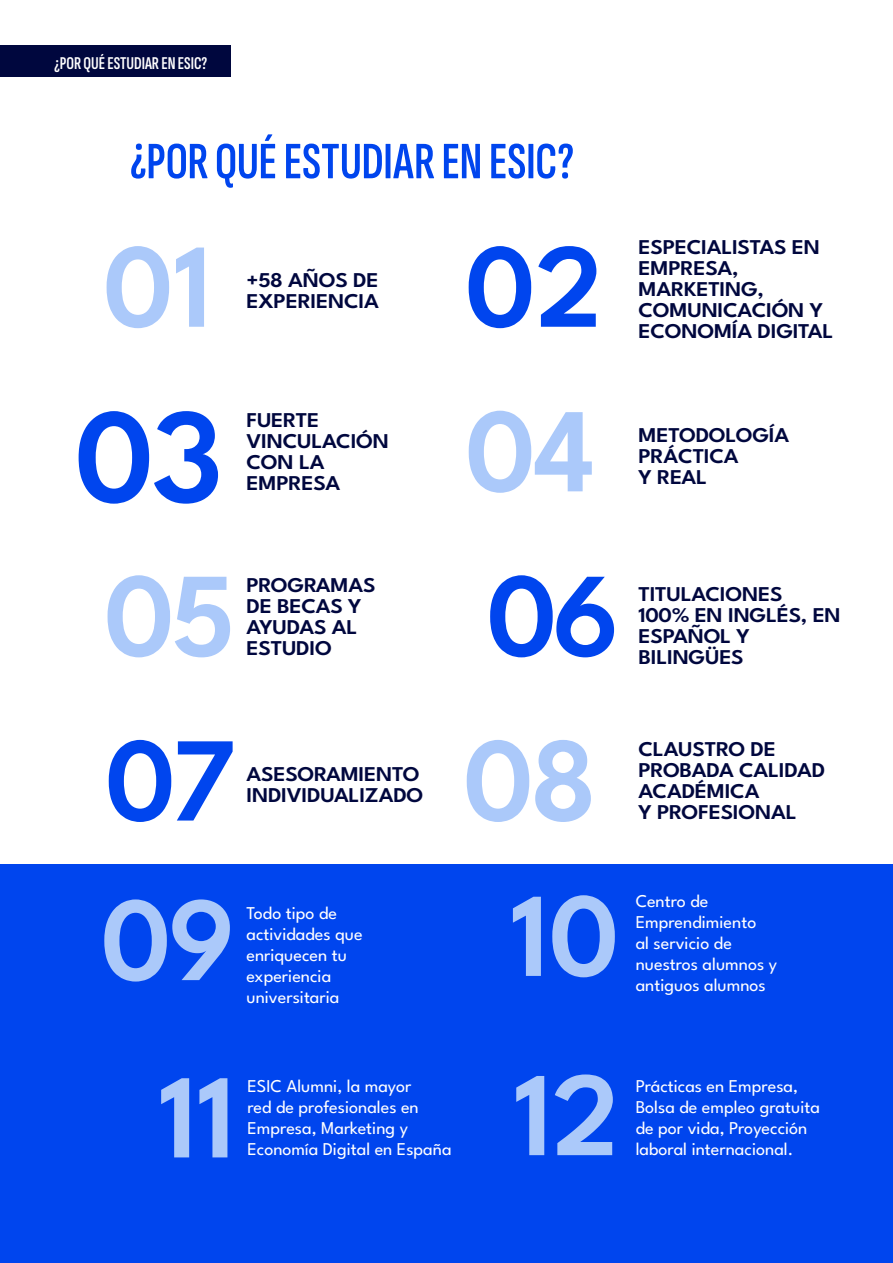
<style>
.page{position:relative;width:893px;height:1263px;background:#fff}
.page>*{position:absolute;margin:0;border:0;box-sizing:border-box;transform-origin:0 0}
.t1{font:600 135.3px "League Spartan";color:#0045ee}
.t2{font:600 120px "League Spartan";letter-spacing:-.01em;color:#abc9fa}
.t3{font:600 120px "League Spartan";color:#0045ee}
.t4{font:600 extra-condensed 52.5px "Sofia Sans";letter-spacing:-.005em;color:#0045ee}
.t5{font:600 21px/21px "League Spartan";letter-spacing:-.015em;color:#00073e;scale:1.1 1}
.t6{font:18px/21px "League Spartan";color:#fff}
.t7{font:600 extra-condensed 18px "Sofia Sans";color:#fff}
</style>
<div class="page">
<div style="left:0;top:45px;width:230px;height:31px;background:#00073e"></div>
<div style="left:0;top:864px;width:893px;height:399px;background:#0045ee"></div>
<p class="t7" style="left:54px;top:53px;width:155px">¿POR QUÉ ESTUDIAR EN ESIC?</p>
<h3 class="t4" style="left:130px;top:131px;width:446px">¿POR QUÉ ESTUDIAR EN ESIC?</h3>
<h2 class="t2" style="left:103px;top:194px;width:110px">01</h2>
<h2 class="t3" style="left:466px;top:194px;width:139px">02</h2>
<p class="t5" style="left:246px;top:268px;width:122px">+58 AÑOS DE<br>EXPERIENCIA</p>
<p class="t5" style="left:638px;top:235px;width:179px">ESPECIALISTAS EN<br>EMPRESA,<br>MARKETING,<br>COMUNICACIÓN Y<br>ECONOMÍA DIGITAL</p>
<h1 class="t1" style="left:75px;top:352px;width:150px">03</h1>
<h2 class="t2" style="left:466px;top:358px;width:131px">04</h2>
<p class="t5" style="left:247px;top:408px;width:131px">FUERTE<br>VINCULACIÓN<br>CON LA<br>EMPRESA</p>
<p class="t5" style="left:638px;top:423px;width:139px">METODOLOGÍA<br>PRÁCTICA<br>Y REAL</p>
<h2 class="t2" style="left:104px;top:523px;width:133px">05</h2>
<h2 class="t3" style="left:487px;top:523px;width:134px">06</h2>
<p class="t5" style="left:247px;top:572px;width:119px">PROGRAMAS<br>DE BECAS Y<br>AYUDAS AL<br>ESTUDIO</p>
<p class="t5" style="left:638px;top:582px;width:185px">TITULACIONES<br>100% EN INGLÉS, EN<br>ESPAÑOL Y<br>BILINGÜES</p>
<h2 class="t3" style="left:106px;top:687px;width:131px">07</h2>
<h2 class="t2" style="left:464px;top:687px;width:135px">08</h2>
<p class="t5" style="left:247px;top:761px;width:162px">ASESORAMIENTO<br>INDIVIDUALIZADO</p>
<p class="t5" style="left:638px;top:737px;width:171px">CLAUSTRO DE<br>PROBADA CALIDAD<br>ACADÉMICA<br>Y PROFESIONAL</p>
<p class="t6" style="left:246px;top:901px;width:118px">Todo tipo de actividades que enriquecen tu experiencia universitaria</p>
<p class="t6" style="left:636px;top:889px;width:143px">Centro de<br>Emprendimiento<br>al servicio de nuestros alumnos y antiguos alumnos</p>
<h2 class="t2" style="left:101px;top:847px;width:136px">09</h2>
<h2 class="t2" style="left:511px;top:843px;width:110px">10</h2>
<h2 class="t2" style="left:159px;top:1024px;width:78px">11</h2>
<h2 class="t2" style="left:514px;top:1022px;width:107px">12</h2>
<p class="t6" style="left:247px;top:1074px;width:206px">ESIC Alumni, la mayor<br>red de profesionales en<br>Empresa, Marketing y<br>Economía Digital en España</p>
<p class="t6" style="left:636px;top:1073px;width:186px">Prácticas en Empresa,<br>Bolsa de empleo gratuita de por vida, Proyección laboral internacional.</p>
</div>
